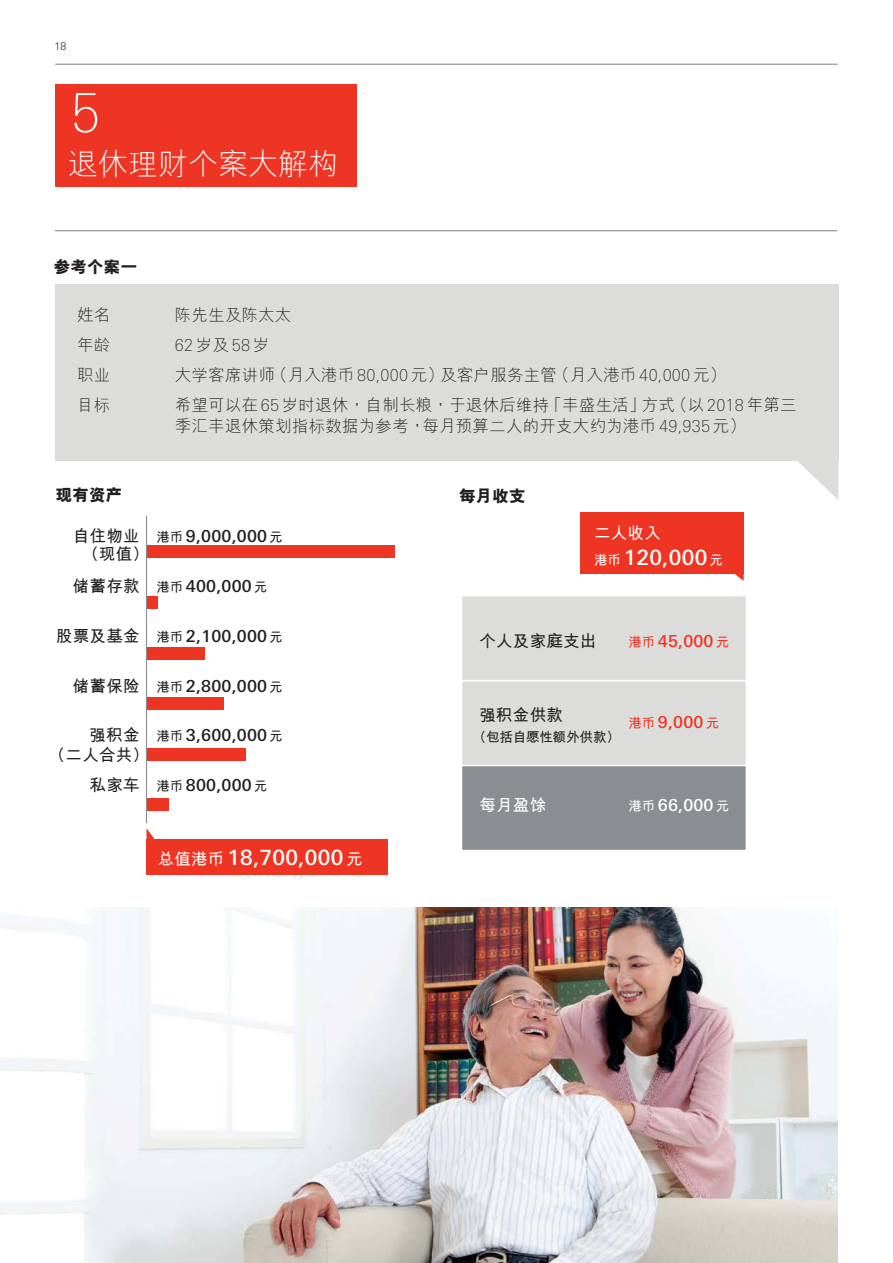
<style>
.page{position:relative;width:893px;height:1263px;background:#fff}
.page>*{position:absolute;margin:0;border:0;box-sizing:border-box;transform-origin:0 0}
.t1{font:100 54px "Univers Nextfor HSBC";color:#fff}
.t2{font:300 30px "M Hei HKS";color:#fff}
.t3{font:500 21px "Univers Nextfor HSBC";letter-spacing:.015em;color:#fff}
.t4{font:300 16.5px/21px "M Hei HKS";letter-spacing:.015em;color:#231f20}
.t5{font:500 16.5px "Univers Nextfor HSBC";letter-spacing:.015em;color:#231f20}
.t6{font:700 16.5px "M Hei HKS";letter-spacing:.015em;color:#231f20}
.t7{font:500 16.5px "Univers Nextfor HSBC";letter-spacing:.015em;color:#ee3524}
.t8{font:800 16.5px "M Hei HKS";letter-spacing:.015em;color:#231f20}
.t9{font:500 16.5px "Univers Nextfor HSBC";color:#fff}
.t10{font:700 16.5px "M Hei HKS";letter-spacing:.015em;color:#fff}
.t11{font:100 16.5px "Univers Nextfor HSBC";color:#231f20}
.t12{font:700 13.5px "M Hei HKS";letter-spacing:-.01em;color:#231f20}
.t13{font:300 10.5px "Univers Nextfor HSBC";color:#231f20}
.s1{font-family:"M Hei HKS";font-weight:300}
.s2{font-family:"Univers Nextfor HSBC";font-weight:100}
.s3{font-family:"M Hei HKS";font-weight:700;font-size:13.5px}
.s4{font-family:"M Hei HKS";font-weight:700}
.s5{font-family:"M Hei HKS";font-weight:700;font-size:16.5px}
</style>
<div class="page">
<svg style="left:798px;top:461px;width:40px;height:38px"></svg>
<div style="left:55px;top:284px;width:783px;height:177px;background:#dcdddb"></div>
<div style="left:56px;top:85px;width:301px;height:102px;background:#ee3524"></div>
<hr style="left:55px;top:230px;width:782px;height:1px;background:#8b8e90">
<hr style="left:55px;top:64px;width:783px;height:1px;background:#8b8e90">
<img style="left:0;top:908px;width:837px;height:355px">
<div style="left:580px;top:513px;width:164px;height:61px;background:#ee3524"></div>
<svg style="left:735px;top:574px;width:9px;height:7px"></svg>
<div style="left:461px;top:595px;width:286px;height:86px;background:#dcdddb;border:2px solid #fff"></div>
<div style="left:461px;top:680px;width:286px;height:86px;background:#dcdddb;border:2px solid #fff"></div>
<div style="left:461px;top:765px;width:286px;height:86px;background:#8b8e90;border:2px solid #fff"></div>
<div style="left:146px;top:546px;width:249px;height:12px;background:#ee3524"></div>
<div style="left:147px;top:596px;width:11px;height:13px;background:#ee3524"></div>
<div style="left:146px;top:647px;width:58px;height:12px;background:#ee3524"></div>
<div style="left:147px;top:697px;width:77px;height:13px;background:#ee3524"></div>
<div style="left:146px;top:748px;width:100px;height:12px;background:#ee3524"></div>
<div style="left:147px;top:799px;width:22px;height:12px;background:#ee3524"></div>
<hr style="left:146px;top:516px;width:1px;height:307px;background:#8b8e90">
<div style="left:147px;top:839px;width:241px;height:36px;background:#ee3524"></div>
<svg style="left:147px;top:829px;width:8px;height:10px"></svg>
<p class="t13" style="left:54px;top:39px;width:13px">18</p>
<h1 class="t1" style="left:71px;top:75px;width:31px">5</h1>
<h2 class="t2" style="left:68px;top:142px;width:272px">退休理財個案大解構</h2>
<p class="t8" style="left:54px;top:256px;width:85px">參考個案一</p>
<p class="t4" style="left:77px;top:304px;width:35px">姓名</p>
<p class="t4" style="left:175px;top:304px;width:118px">陳先生及陳太太</p>
<p class="t4" style="left:77px;top:334px;width:35px">年齡</p>
<p class="t11" style="left:175px;top:334px;width:96px">62<span class="s1">歲及</span>58<span class="s1">歲</span></p>
<p class="t4" style="left:77px;top:364px;width:35px">職業</p>
<p class="t4" style="left:175px;top:364px;width:553px">大學客席講師（月入港幣<span class="s2">80,000</span>元）及客戶服務主管（月入港幣<span class="s2">40,000</span>元）</p>
<p class="t4" style="left:77px;top:394px;width:35px">目標</p>
<p class="t4" style="left:175px;top:394px;width:623px">希望可以在<span class="s2">65</span>歲時退休，自製長糧，於退休後維持「豐盛生活」方式（以<span class="s2">2018</span>年第三季滙豐退休策劃指標數據為參考，每月預算二人的開支大約為港幣<span class="s2">49,935</span>元）</p>
<p class="t8" style="left:56px;top:484px;width:68px">現有資產</p>
<p class="t6" style="left:73px;top:524px;width:68px">自住物業</p>
<p class="t5" style="left:157px;top:524px;width:128px"><span class="s3">港幣</span>9,000,000 <span class="s3">元</span></p>
<p class="t5" style="left:73px;top:574px;width:196px"><span class="s4">儲蓄存款</span> <span class="s3">港幣</span>400,000 <span class="s3">元</span></p>
<p class="t5" style="left:56px;top:624px;width:228px"><span class="s4">股票及基金</span> <span class="s3">港幣</span>2,100,000 <span class="s3">元</span></p>
<p class="t5" style="left:73px;top:674px;width:211px"><span class="s4">儲蓄保險</span> <span class="s3">港幣</span>2,800,000 <span class="s3">元</span></p>
<p class="t5" style="left:90px;top:724px;width:195px"><span class="s4">強積金</span> <span class="s3">港幣</span>3,600,000 <span class="s3">元</span></p>
<p class="t5" style="left:90px;top:774px;width:179px"><span class="s4">私家車</span> <span class="s3">港幣</span>800,000 <span class="s3">元</span></p>
<p class="t6" style="left:82px;top:542px;width:68px">（現值）</p>
<p class="t6" style="left:49px;top:743px;width:102px">（二人合共）</p>
<p class="t3" style="left:158px;top:842px;width:206px"><span class="s5">總值港幣</span>18,700,000 <span class="s5">元</span></p>
<p class="t8" style="left:459px;top:484px;width:68px">每月收支</p>
<p class="t10" style="left:594px;top:521px;width:68px">二人收入</p>
<p class="t3" style="left:594px;top:542px;width:130px"><span class="s3">港幣</span>120,000 <span class="s3">元</span></p>
<p class="t6" style="left:479px;top:629px;width:118px">個人及家庭支出</p>
<p class="t7" style="left:628px;top:629px;width:102px"><span class="s3">港幣</span>45,000 <span class="s3">元</span></p>
<p class="t6" style="left:479px;top:702px;width:85px">強積金供款</p>
<p class="t12" style="left:473px;top:727px;width:149px">（包括自願性額外供款）</p>
<p class="t7" style="left:628px;top:710px;width:92px"><span class="s3">港幣</span>9,000 <span class="s3">元</span></p>
<p class="t10" style="left:479px;top:793px;width:68px">每月盈餘</p>
<p class="t9" style="left:628px;top:794px;width:102px"><span class="s3">港幣</span>66,000 <span class="s3">元</span></p>
</div>
